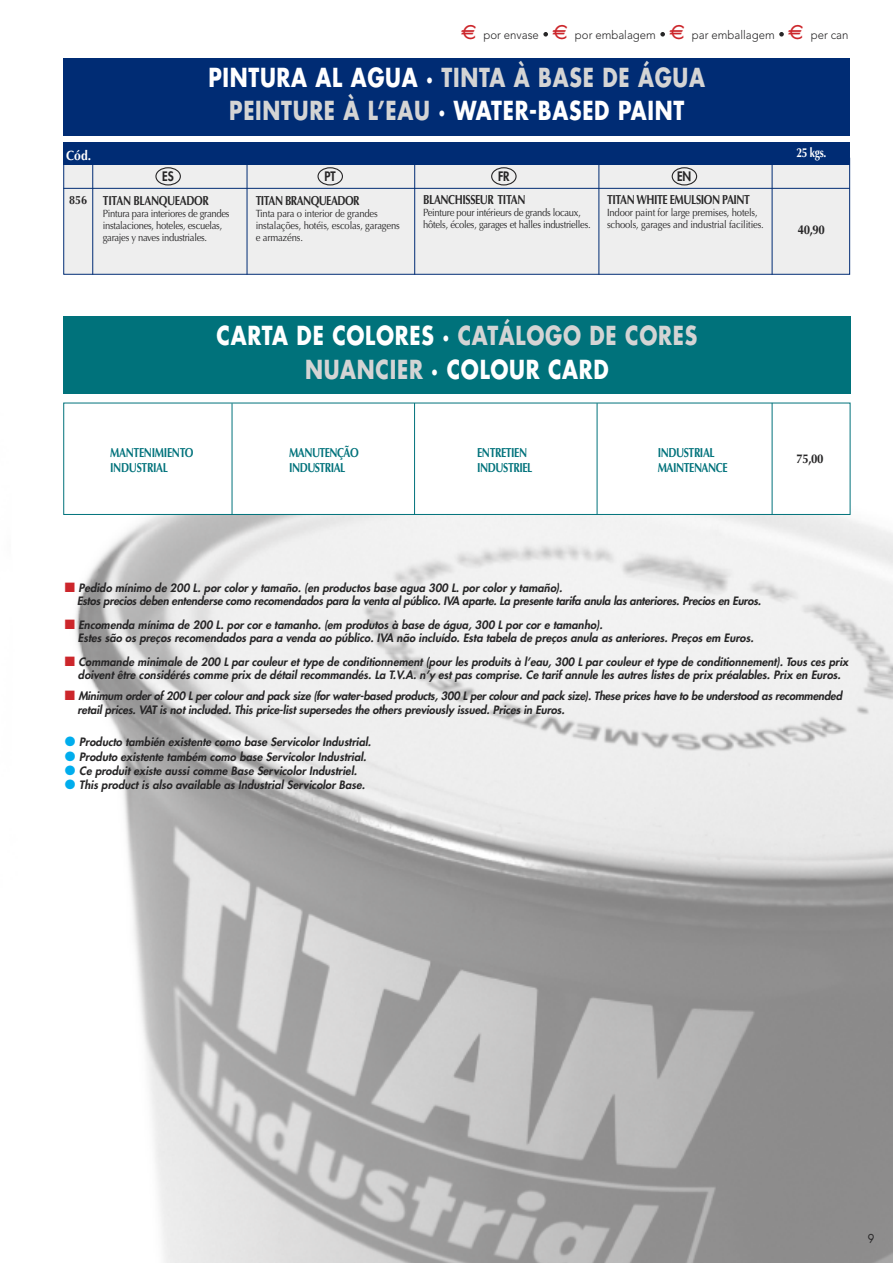
<style>
.page{position:relative;width:893px;height:1263px;background:#fff}
.page>*{position:absolute;margin:0;border:0;box-sizing:border-box;transform-origin:0 0}
.t1{font:700 25.5px/33.5px "Futura";letter-spacing:.035em;color:#fff;text-align:center;scale:.8 1}
.t2{font:700 13.5px "Optima";color:#fff;scale:.9 1}
.t3{font:700 13.05px/15px "Optima";letter-spacing:-.04em;color:#00727b;scale:.8 1}
.t4{font:700 13.05px "Optima";letter-spacing:-.04em;color:#272627;scale:.8 1}
.t5{font:700 13.05px "Optima";color:#fff;scale:.8 1}
.t6{font:700 12.75px "Optima";letter-spacing:-.035em;color:#272627;scale:.9 1}
.t7{font:800 12.75px "Futura";color:#272627;scale:.9 1}
.t8{font:300 12px "Avenir";color:#272627;scale:.95 1}
.t9{font:12px "Futura";color:#272627;scale:.9 1}
.t10{font:italic 800 11.25px/13.5px "Futura";color:#272627}
.t11{font:10.5px/12px "Optima";letter-spacing:-.03em;color:#272627;scale:.9 1}
.s1{font-family:"Eurofont";font-weight:400;font-size:18px;color:#cc262b}
.s2{color:#d4d4d4}
.s3{font-size:12px}
.s4{color:#cc262b}
.s5{color:#00aded}
</style>
<div class="page">
<img style="left:75px;top:412px;width:817px;height:851px">
<div style="left:63px;top:58px;width:787px;height:77px;background:#002c74"></div>
<div style="left:64px;top:159px;width:785px;height:115px;background:#eee"></div>
<div style="left:63px;top:158px;width:787px;height:117px;border:1px solid #002c74"></div>
<div style="left:63px;top:142px;width:787px;height:22px;background:#002c74"></div>
<svg style="left:779px;top:32px;width:5px;height:5px"></svg>
<svg style="left:660px;top:32px;width:5px;height:5px"></svg>
<svg style="left:543px;top:32px;width:5px;height:5px"></svg>
<hr style="left:247px;top:152px;width:1px;height:123px;background:#002c74">
<hr style="left:63px;top:188px;width:787px;height:1px;background:#002c74">
<hr style="left:92px;top:151px;width:1px;height:124px;background:#002c74">
<hr style="left:598px;top:151px;width:1px;height:124px;background:#002c74">
<hr style="left:772px;top:151px;width:1px;height:124px;background:#002c74">
<hr style="left:414px;top:150px;width:1px;height:125px;background:#002c74">
<div style="left:63px;top:316px;width:787px;height:78px;background:#00727b"></div>
<div style="left:64px;top:403px;width:786px;height:111px;background:#fff"></div>
<div style="left:63px;top:403px;width:787px;height:112px;border:1px solid #00727b"></div>
<hr style="left:232px;top:403px;width:1px;height:112px;background:#00727b">
<hr style="left:772px;top:403px;width:1px;height:111px;background:#00727b">
<hr style="left:414px;top:403px;width:1px;height:112px;background:#00727b">
<hr style="left:597px;top:403px;width:1px;height:112px;background:#00727b">
<svg style="left:155px;top:167px;width:26px;height:18px"></svg>
<svg style="left:317px;top:167px;width:26px;height:18px"></svg>
<svg style="left:491px;top:167px;width:26px;height:18px"></svg>
<svg style="left:672px;top:167px;width:25px;height:18px"></svg>
<p class="t8" style="left:461px;top:30px;width:409px"><span class="s1">C</span> por envase <span class="s1">C</span> por embalagem <span class="s1">C</span> par emballagem <span class="s1">C</span> per can</p>
<p class="t2" style="left:66px;top:150px;width:29px">Cód.</p>
<h1 class="t1" style="left:208px;top:63px;width:622px">PINTURA AL AGUA · <span class="s2">TINTA À BASE DE ÁGUA<br>PEINTURE À L’EAU</span> · WATER-BASED PAINT</h1>
<p class="t7" style="left:162px;top:170px;width:14px">ES</p>
<p class="t7" style="left:324px;top:170px;width:14px">PT</p>
<p class="t7" style="left:498px;top:170px;width:15px">FR</p>
<p class="t7" style="left:677px;top:170px;width:17px">EN</p>
<p class="t4" style="left:69px;top:195px;width:176px"><span class="s3">856</span> TITAN BLANQUEADOR</p>
<p class="t11" style="left:103px;top:208px;width:142px">Pintura para interiores de grandes instalaciones, hoteles, escuelas, garajes y naves industriales.</p>
<p class="t4" style="left:256px;top:195px;width:131px">TITAN BRANQUEADOR</p>
<p class="t11" style="left:256px;top:208px;width:162px">Tinta para o interior de grandes instalações, hotéis, escolas, garagens e armazéns.</p>
<p class="t4" style="left:423px;top:195px;width:129px">BLANCHISSEUR TITAN</p>
<p class="t11" style="left:423px;top:208px;width:188px">Peinture pour intérieurs de grands locaux, hôtels, écoles, garages et halles industrielles.</p>
<p class="t4" style="left:607px;top:195px;width:180px">TITAN WHITE EMULSION PAINT</p>
<p class="t11" style="left:607px;top:208px;width:176px">Indoor paint for large premises, hotels, schools, garages and industrial facilities.</p>
<h1 class="t1" style="left:217px;top:321px;width:602px">CARTA DE COLORES · <span class="s2">CATÁLOGO DE CORES<br>NUANCIER</span> · COLOUR CARD</h1>
<p class="t5" style="left:796px;top:147px;width:39px">25 kgs.</p>
<p class="t6" style="left:798px;top:224px;width:32px">40,90</p>
<p class="t3" style="left:110px;top:446px;width:106px">MANTENIMIENTO<br>INDUSTRIAL</p>
<p class="t3" style="left:289px;top:446px;width:88px">MANUTENÇÃO<br>INDUSTRIAL</p>
<p class="t3" style="left:477px;top:446px;width:71px">ENTRETIEN<br>INDUSTRIEL</p>
<p class="t3" style="left:658px;top:446px;width:89px">INDUSTRIAL<br>MAINTENANCE</p>
<p class="t6" style="left:796px;top:453px;width:32px">75,00</p>
<p class="t10" style="left:77px;top:581px;width:685px;text-indent:-12px"><span class="s4">■</span> Pedido mínimo de 200 L. por color y tamaño. (en productos base agua 300 L. por color y tamaño).<br>Estos precios deben entenderse como recomendados para la venta al público. IVA aparte. La presente tarifa anula las anteriores. Precios en Euros.</p>
<p class="t10" style="left:78px;top:619px;width:677px;text-indent:-13px"><span class="s4">■</span> Encomenda mínima de 200 L. por cor e tamanho. (em produtos à base de água, 300 L por cor e tamanho).<br>Estes são os preços recomendados para a venda ao público. IVA não incluído. Esta tabela de preços anula as anteriores. Preços em Euros.</p>
<p class="t10" style="left:65px;top:656px;width:785px;text-align:center"><span class="s4">■</span> Commande minimale de 200 L par couleur et type de conditionnement (pour les produits à l’eau, 300 L par couleur et type de conditionnement). Tous ces prix doivent être considérés comme prix de détail recommandés. La T.V.A. n’y est pas comprise. Ce tarif annule les autres listes de prix préalables. Prix en Euros.</p>
<p class="t10" style="left:77px;top:690px;width:766px;text-indent:-13px"><span class="s4">■</span> Minimum order of 200 L per colour and pack size (for water-based products, 300 L per colour and pack size). These prices have to be understood as recommended retail prices. VAT is not included. This price-list supersedes the others previously issued. Prices in Euros.</p>
<p class="t10" style="left:65px;top:736px;width:308px"><span class="s5">●</span> Producto también existente como base Servicolor Industrial.</p>
<p class="t10" style="left:65px;top:751px;width:303px"><span class="s5">●</span> Produto existente também como base Servicolor Industrial.</p>
<p class="t10" style="left:65px;top:765px;width:294px"><span class="s5">●</span> Ce produit existe aussi comme Base Servicolor Industriel.</p>
<p class="t10" style="left:65px;top:779px;width:302px"><span class="s5">●</span> This product is also available as Industrial Servicolor Base.</p>
<p class="t9" style="left:868px;top:1233px;width:9px">9</p>
</div>
